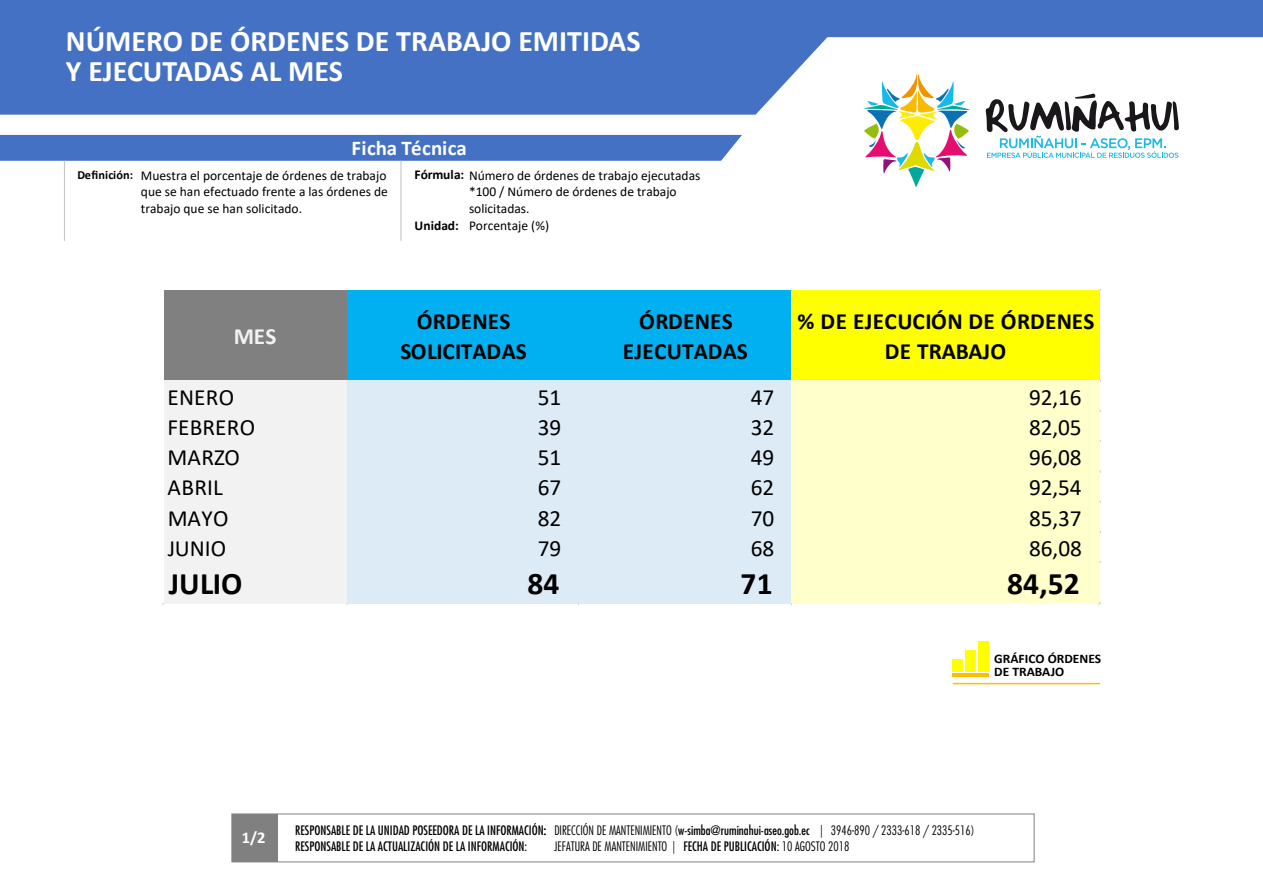
<style>
.page{position:relative;width:1263px;height:893px;background:#fff}
.page>*{position:absolute;margin:0;border:0;box-sizing:border-box;transform-origin:0 0}
.t1{font:700 31.5px "Calibri";letter-spacing:.01em;color:#000}
.t2{font:700 30px/30px "Calibri";color:#fff}
.t3{font:23.25px "Calibri";letter-spacing:-.005em;color:#000}
.t4{font:700 23.25px/30.3px "Calibri";letter-spacing:.01em;color:#000;text-align:center}
.t5{font:700 23.25px "Calibri";color:#f2f2f2}
.t6{font:700 21px "Calibri";color:#fff}
.t7{font:700 16.5px "Calibri";color:#fff}
.t8{font:13.5px/16.2px "Calibri";color:#000}
.t9{font:700 13.5px "Calibri";letter-spacing:-.005em;color:#000}
.t10{font:700 13.05px/13px "Calibri";color:#000}
.t11{font:condensed 12.75px/16.5px "Futura Std";color:#000}
.t12{font:300 condensed 12.75px "Futura Std";color:#000}
.t13{font:700 12.3px "Calibri";letter-spacing:-.005em;color:#000}
.s1{font-weight:700}
.s2{font-weight:300}
.s3{font-weight:400}
</style>
<div class="page">
<svg style="left:0;top:0;width:1263px;height:115px;fill:#4471c4"></svg>
<svg style="left:857px;top:72px;width:114px;height:115px"></svg>
<svg style="left:985px;top:93px;width:194px;height:65px"></svg>
<div style="left:0;top:135px;width:742px;height:26px;background:#4471c4"></div>
<div style="left:953px;top:659px;width:10px;height:13px;background:#ff0"></div>
<div style="left:965px;top:650px;width:11px;height:22px;background:#ff0"></div>
<div style="left:978px;top:641px;width:11px;height:31px;background:#ff0"></div>
<hr style="left:953px;top:673px;width:36px;height:4px;background:#ffbc00">
<hr style="left:953px;top:683px;width:147px;height:1px;background:#ffbc00">
<hr style="left:401px;top:161px;width:1px;height:80px;background:#c1c1c1">
<hr style="left:64px;top:161px;width:1px;height:80px;background:#c1c1c1">
<div style="left:232px;top:814px;width:802px;height:48px;border:1px solid #808080"></div>
<div style="left:232px;top:814px;width:46px;height:48px;background:#808080"></div>
<div style="left:164px;top:290px;width:184px;height:91px;background:#808080"></div>
<div style="left:347px;top:290px;width:446px;height:91px;background:#00b0f0"></div>
<div style="left:791px;top:290px;width:309px;height:91px;background:#ff0"></div>
<div style="left:164px;top:380px;width:184px;height:224px;background:#f2f2f2"></div>
<div style="left:347px;top:380px;width:446px;height:224px;background:#ddebf7"></div>
<div style="left:791px;top:380px;width:309px;height:224px;background:#ffc"></div>
<h2 class="t2" style="left:66px;top:26px;width:576px">NÚMERO DE ÓRDENES DE TRABAJO EMITIDAS<br>Y EJECUTADAS AL MES</h2>
<h3 class="t6" style="left:352px;top:133px;width:117px">Ficha Técnica</h3>
<p class="t13" style="left:77px;top:166px;width:57px">Definición:</p>
<p class="t8" style="left:414px;top:167px;width:287px"><span class="s1">Fórmula:</span> Número de órdenes de trabajo ejecutadas</p>
<p class="t9" style="left:414px;top:216px;width:46px">Unidad:</p>
<p class="t8" style="left:141px;top:167px;width:248px;text-align:justify">Muestra el porcentaje de órdenes de trabajo que se han efectuado frente a las órdenes de trabajo que se han solicitado.</p>
<p class="t8" style="left:469px;top:183px;width:209px">*100 / Número de órdenes de trabajo solicitadas.</p>
<p class="t8" style="left:469px;top:217px;width:82px">Porcentaje (%)</p>
<h3 class="t5" style="left:234px;top:320px;width:44px">MES</h3>
<h3 class="t4" style="left:400px;top:306px;width:128px">ÓRDENES<br>SOLICITADAS</h3>
<h3 class="t4" style="left:623px;top:306px;width:127px">ÓRDENES<br>EJECUTADAS</h3>
<h3 class="t4" style="left:797px;top:306px;width:299px">% DE EJECUCIÓN DE ÓRDENES<br>DE TRABAJO</h3>
<h3 class="t3" style="left:168px;top:381px;width:68px">ENERO</h3>
<h3 class="t3" style="left:538px;top:381px;width:25px">51</h3>
<h3 class="t3" style="left:751px;top:381px;width:25px">47</h3>
<h3 class="t3" style="left:1029px;top:381px;width:54px">92,16</h3>
<h3 class="t3" style="left:168px;top:411px;width:89px">FEBRERO</h3>
<h3 class="t3" style="left:538px;top:411px;width:25px">39</h3>
<h3 class="t3" style="left:751px;top:411px;width:25px">32</h3>
<h3 class="t3" style="left:1029px;top:411px;width:54px">82,05</h3>
<h3 class="t3" style="left:168px;top:441px;width:74px">MARZO</h3>
<h3 class="t3" style="left:538px;top:441px;width:25px">51</h3>
<h3 class="t3" style="left:751px;top:441px;width:25px">49</h3>
<h3 class="t3" style="left:1029px;top:441px;width:54px">96,08</h3>
<h3 class="t3" style="left:168px;top:472px;width:57px">ABRIL</h3>
<h3 class="t3" style="left:538px;top:472px;width:25px">67</h3>
<h3 class="t3" style="left:751px;top:472px;width:25px">62</h3>
<h3 class="t3" style="left:1029px;top:472px;width:54px">92,54</h3>
<h3 class="t3" style="left:168px;top:502px;width:62px">MAYO</h3>
<h3 class="t3" style="left:538px;top:502px;width:25px">82</h3>
<h3 class="t3" style="left:751px;top:502px;width:25px">70</h3>
<h3 class="t3" style="left:1029px;top:502px;width:54px">85,37</h3>
<h3 class="t3" style="left:168px;top:532px;width:60px">JUNIO</h3>
<h3 class="t3" style="left:538px;top:532px;width:25px">79</h3>
<h3 class="t3" style="left:751px;top:532px;width:25px">68</h3>
<h3 class="t3" style="left:1029px;top:532px;width:54px">86,08</h3>
<h1 class="t1" style="left:169px;top:562px;width:75px">JULIO</h1>
<h1 class="t1" style="left:527px;top:562px;width:34px">84</h1>
<h1 class="t1" style="left:740px;top:562px;width:34px">71</h1>
<h1 class="t1" style="left:1007px;top:562px;width:74px">84,52</h1>
<p class="t10" style="left:994px;top:652px;width:108px">GRÁFICO ÓRDENES<br>DE TRABAJO</p>
<p class="t7" style="left:242px;top:825px;width:25px">1/2</p>
<p class="t11" style="left:295px;top:822px;width:681px">RESPONSABLE DE LA UNIDAD POSEEDORA DE LA INFORMACIÓN: <span class="s2">DIRECCIÓN DE MANTENIMIENTO (</span>w-simba@ruminahui-aseo.gob.ec <span class="s2">| 3946-890 / 2333-618 / 2335-516)<br></span>RESPONSABLE DE LA ACTUALIZACIÓN DE LA INFORMACIÓN:</p>
<p class="t12" style="left:554px;top:839px;width:297px">JEFATURA DE MANTENIMIENTO | <span class="s3">FECHA DE PUBLICACIÓN:</span> 10 AGOSTO 2018</p>
</div>
